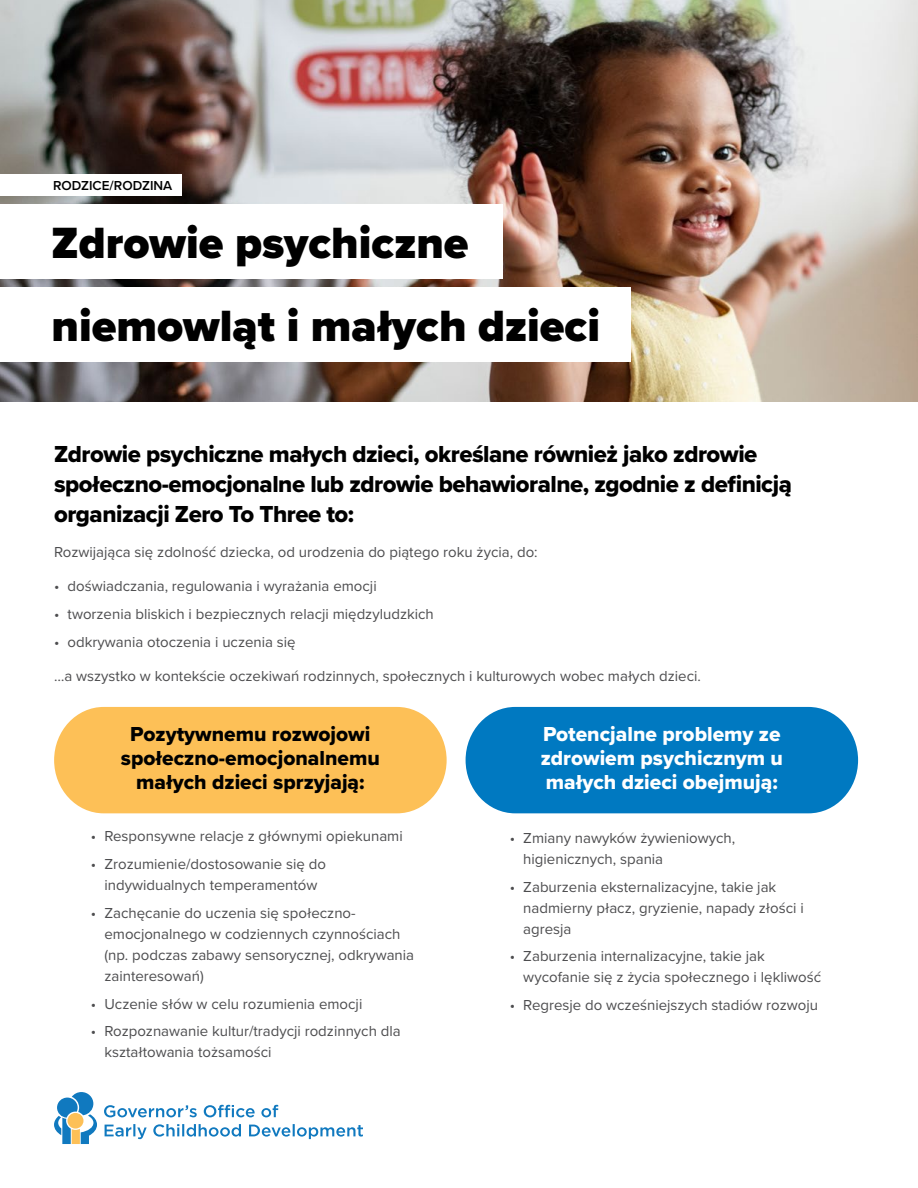
<style>
.page{position:relative;width:918px;height:1188px;background:#fff}
.page>*{position:absolute;margin:0;border:0;box-sizing:border-box;transform-origin:0 0}
.t1{font:900 45.3px "Proxima Nova";color:#000}
.t2{font:24px/30px "Proxima Nova Extrabld";letter-spacing:-.02em;color:#000}
.t3{font:21px/24px "Proxima Nova Extrabld";color:#000;text-align:center}
.t4{font:21px/24px "Proxima Nova Extrabld";color:#fff;text-align:justify}
.t5{font:15px/21px "Proxima Nova";color:#4d4d4f}
.t6{font:600 13.5px "Proxima Nova";color:#000}
</style>
<div class="page">
<img style="left:0;top:0;width:918px;height:402px">
<div style="left:0;top:204px;width:502px;height:75px;background:#fff"></div>
<div style="left:54px;top:707px;width:393px;height:106px;background:#fdc057;border-radius:51px"></div>
<div style="left:466px;top:707px;width:392px;height:106px;background:#0079c1;border-radius:51px"></div>
<div style="left:0;top:287px;width:630px;height:75px;background:#fff"></div>
<svg style="left:105px;top:1124px;width:258px;height:15px"></svg>
<svg style="left:104px;top:1105px;width:174px;height:12px"></svg>
<svg style="left:54px;top:1092px;width:43px;height:52px"></svg>
<div style="left:67px;top:1113px;width:16px;height:16px;background:#fdc057;border-radius:50%"></div>
<div style="left:0;top:174px;width:181px;height:22px;background:#fff"></div>
<p class="t6" style="left:53px;top:176px;width:121px">RODZICE/RODZINA</p>
<h1 class="t1" style="left:52px;top:209px;width:419px">Zdrowie psychiczne</h1>
<h1 class="t1" style="left:52px;top:292px;width:550px">niemowląt i małych dzieci</h1>
<h2 class="t2" style="left:54px;top:439px;width:739px">Zdrowie psychiczne małych dzieci, określane również jako zdrowie społeczno-emocjonalne lub zdrowie behawioralne, zgodnie z definicją organizacji Zero To Three to:</h2>
<p class="t5" style="left:54px;top:541px;width:485px">Rozwijająca się zdolność dziecka, od urodzenia do piątego roku życia, do:</p>
<p class="t5" style="left:54px;top:575px;width:324px">• doświadczania, regulowania i wyrażania emocji</p>
<p class="t5" style="left:54px;top:603px;width:381px">• tworzenia bliskich i bezpiecznych relacji międzyludzkich</p>
<p class="t5" style="left:54px;top:631px;width:243px">• odkrywania otoczenia i uczenia się</p>
<p class="t5" style="left:54px;top:665px;width:648px">…a wszystko w kontekście oczekiwań rodzinnych, społecznych i kulturowych wobec małych dzieci.</p>
<h3 class="t3" style="left:121px;top:722px;width:260px">Pozytywnemu rozwojowi społeczno-emocjonalnemu małych dzieci sprzyjają:</h3>
<h3 class="t4" style="left:541px;top:722px;width:244px">Potencjalne problemy ze zdrowiem psychicznym u małych dzieci obejmują:</h3>
<p class="t5" style="left:91px;top:825px;width:313px">• Responsywne relacje z głównymi opiekunami</p>
<p class="t5" style="left:91px;top:853px;width:237px;text-align:center">• Zrozumienie/dostosowanie się do indywidualnych temperamentów</p>
<p class="t5" style="left:104px;top:902px;width:311px;text-indent:-14px">• Zachęcanie do uczenia się społeczno&shy;emocjonalnego w codziennych czynnościach (np. podczas zabawy sensorycznej, odkrywania zainteresowań)</p>
<p class="t5" style="left:91px;top:992px;width:273px">• Uczenie słów w celu rozumienia emocji</p>
<p class="t5" style="left:104px;top:1020px;width:298px;text-indent:-14px">• Rozpoznawanie kultur/tradycji rodzinnych dla kształtowania tożsamości</p>
<p class="t5" style="left:523px;top:827px;width:214px;text-indent:-14px">• Zmiany nawyków żywieniowych, higienicznych, spania</p>
<p class="t5" style="left:523px;top:875px;width:282px;text-indent:-14px">• Zaburzenia eksternalizacyjne, takie jak nadmierny płacz, gryzienie, napady złości i agresja</p>
<p class="t5" style="left:523px;top:945px;width:299px;text-indent:-14px">• Zaburzenia internalizacyjne, takie jak wycofanie się z życia społecznego i lękliwość</p>
<p class="t5" style="left:510px;top:994px;width:310px">• Regresje do wcześniejszych stadiów rozwoju</p>
</div>
